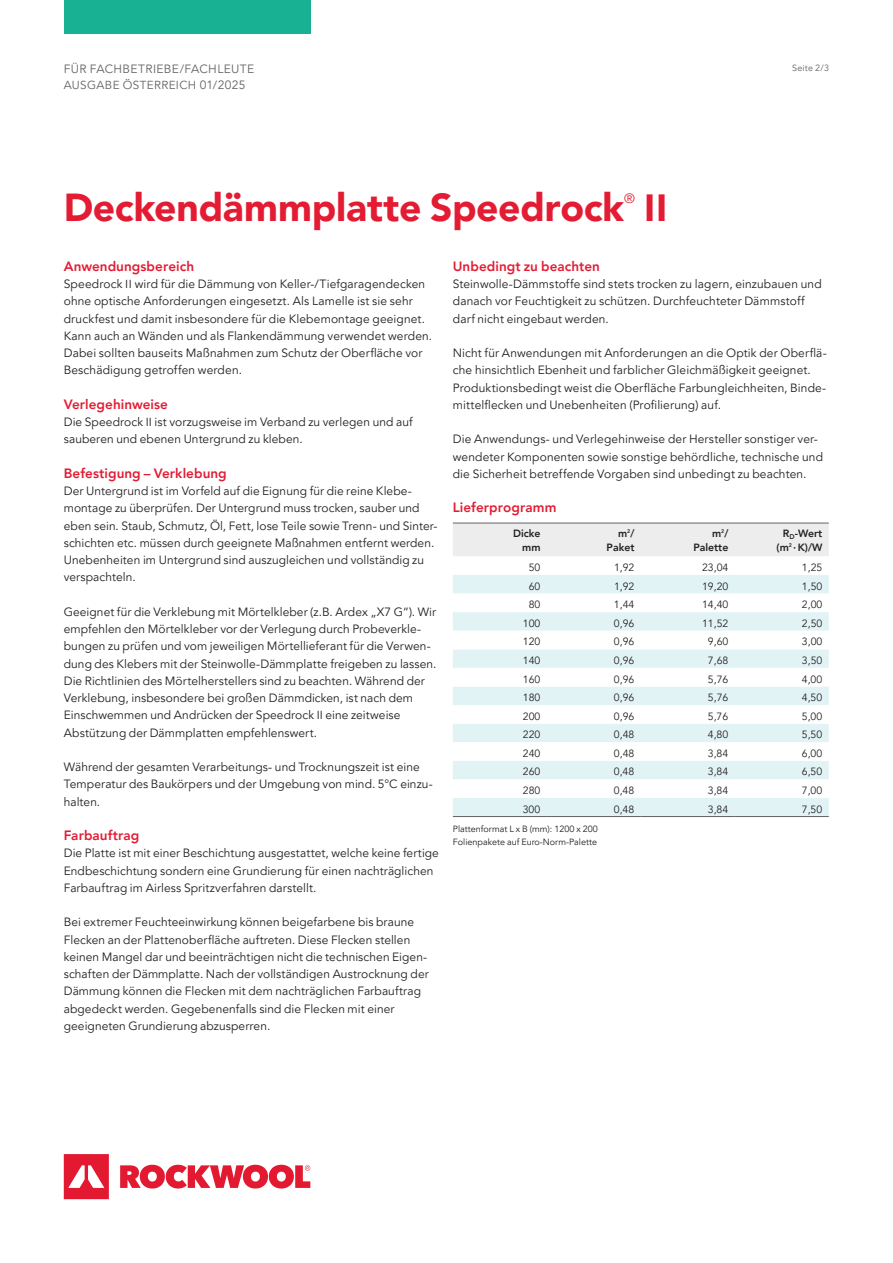
<style>
.page{position:relative;width:893px;height:1263px;background:#fff}
.page>*{position:absolute;margin:0;border:0;box-sizing:border-box;transform-origin:0 0}
.t1{font:900 39px "Avenir LT Pro";letter-spacing:-.005em;color:#e31c33}
.t2{font:900 37.8px "Avenir LT Pro";color:#e31c33}
.t3{font:800 13.5px "Avenir LT Pro";letter-spacing:.005em;color:#e31c33}
.t4{font:13.5px "Avenir LT Pro";color:#e31c33}
.t5{font:12px/17.2px "Avenir LT Pro";letter-spacing:.01em;color:#231f20}
.t6{font:12px "Avenir LT Pro";letter-spacing:.03em;color:#636366}
.t7{font:11.7px "Avenir LT Pro";letter-spacing:.03em;color:#636366}
.t8{font:10.5px "Avenir";color:#231f20}
.t9{font:800 10.5px/13.5px "Avenir LT Pro";color:#231f20;text-align:right}
.t10{font:9px/13.5px "Avenir LT Pro";color:#231f20}
.t11{font:9px "Avenir LT Pro";letter-spacing:.025em;color:#636366}
.s1{font-size:12px}
.s2{font-size:11.7px}
</style>
<div class="page">
<svg style="left:64px;top:1154px;width:246px;height:45px"></svg>
<div style="left:453px;top:524px;width:376px;height:32px;background:#ededee"></div>
<div style="left:453px;top:575px;width:376px;height:241px;background:#e2f3f6"></div>
<svg style="left:453px;top:593px;width:376px;height:205px"></svg>
<hr style="left:453px;top:523px;width:94px;height:1px;background:#636366">
<hr style="left:547px;top:523px;width:94px;height:1px;background:#636366">
<hr style="left:641px;top:523px;width:94px;height:1px;background:#636366">
<hr style="left:735px;top:523px;width:94px;height:1px;background:#636366">
<hr style="left:453px;top:816px;width:94px;height:1px;background:#636366">
<hr style="left:547px;top:816px;width:94px;height:1px;background:#636366">
<hr style="left:641px;top:816px;width:94px;height:1px;background:#636366">
<hr style="left:735px;top:816px;width:94px;height:1px;background:#636366">
<div style="left:64px;top:0;width:246px;height:34px;background:#18b193"></div>
<p class="t6" style="left:64px;top:62px;width:192px">FÜR FACHBETRIEBE/FACHLEUTE</p>
<p class="t7" style="left:64px;top:78px;width:183px">AUSGABE ÖSTERREICH <span class="s1">01/2025</span></p>
<p class="t11" style="left:792px;top:62px;width:39px">Seite 2/3</p>
<h1 class="t1" style="left:64px;top:184px;width:562px">Deckendämmplatte Speedrock</h1>
<p class="t4" style="left:624px;top:190px;width:12px">®</p>
<h2 class="t2" style="left:644px;top:185px;width:25px">II</h2>
<p class="t3" style="left:64px;top:258px;width:132px">Anwendungsbereich</p>
<p class="t5" style="left:64px;top:276px;width:370px">Speedrock <span class="s2">II</span> wird für die Dämmung von Keller-/Tiefgaragendecken ohne optische Anforderungen eingesetzt. Als Lamelle ist sie sehr druckfest und damit insbesondere für die Klebemontage geeignet.<br>Kann auch an Wänden und als Flankendämmung verwendet werden.<br>Dabei sollten bauseits Maßnahmen zum Schutz der Oberfläche vor Beschädigung getroffen werden.</p>
<p class="t3" style="left:64px;top:396px;width:106px">Verlegehinweise</p>
<p class="t5" style="left:64px;top:414px;width:350px">Die Speedrock <span class="s2">II</span> ist vorzugsweise im Verband zu verlegen und auf sauberen und ebenen Untergrund zu kleben.</p>
<p class="t3" style="left:64px;top:465px;width:164px">Befestigung – Verklebung</p>
<p class="t5" style="left:64px;top:483px;width:375px">Der Untergrund ist im Vorfeld auf die Eignung für die reine Klebe&shy;montage zu überprüfen. Der Untergrund muss trocken, sauber und eben sein. Staub, Schmutz, Öl, Fett, lose Teile sowie Trenn- und Sinter&shy;schichten etc. müssen durch geeignete Maßnahmen entfernt werden.<br>Unebenheiten im Untergrund sind auszugleichen und vollständig zu verspachteln.</p>
<p class="t5" style="left:64px;top:603px;width:374px">Geeignet für die Verklebung mit Mörtelkleber (z.B. Ardex „X7 G“). Wir empfehlen den Mörtelkleber vor der Verlegung durch Probeverkle&shy;bungen zu prüfen und vom jeweiligen Mörtellieferant für die Verwen&shy;dung des Klebers mit der Steinwolle-Dämmplatte freigeben zu lassen.<br>Die Richtlinien des Mörtelherstellers sind zu beachten. Während der Verklebung, insbesondere bei großen Dämmdicken, ist nach dem Einschwemmen und Andrücken der Speedrock <span class="s2">II</span> eine zeitweise Abstützung der Dämmplatten empfehlenswert.</p>
<p class="t5" style="left:64px;top:759px;width:370px">Während der gesamten Verarbeitungs- und Trocknungszeit ist eine<br>Temperatur des Baukörpers und der Umgebung von mind. 5°C einzu&shy;halten.</p>
<p class="t3" style="left:64px;top:827px;width:77px">Farbauftrag</p>
<p class="t5" style="left:64px;top:845px;width:377px">Die Platte ist mit einer Beschichtung ausgestattet, welche keine fertige<br>Endbeschichtung sondern eine Grundierung für einen nachträglichen<br>Farbauftrag im Airless Spritzverfahren darstellt.</p>
<p class="t5" style="left:64px;top:914px;width:366px">Bei extremer Feuchteeinwirkung können beigefarbene bis braune Flecken an der Plattenoberfläche auftreten. Diese Flecken stellen keinen Mangel dar und beeinträchtigen nicht die technischen Eigen&shy;schaften der Dämmplatte. Nach der vollständigen Austrocknung der Dämmung können die Flecken mit dem nachträglichen Farbauftrag abgedeckt werden. Gegebenenfalls sind die Flecken mit einer geeigneten Grundierung abzusperren.</p>
<p class="t3" style="left:453px;top:258px;width:149px">Unbedingt zu beachten</p>
<p class="t5" style="left:453px;top:276px;width:370px">Steinwolle-Dämmstoffe sind stets trocken zu lagern, einzubauen und danach vor Feuchtigkeit zu schützen. Durchfeuchteter Dämmstoff darf nicht eingebaut werden.</p>
<p class="t5" style="left:453px;top:345px;width:375px">Nicht für Anwendungen mit Anforderungen an die Optik der Oberflä&shy;che hinsichtlich Ebenheit und farblicher Gleichmäßigkeit geeignet.<br>Produktionsbedingt weist die Oberfläche Farbungleichheiten, Binde&shy;mittelflecken und Unebenheiten (Profilierung) auf.</p>
<p class="t5" style="left:453px;top:431px;width:372px">Die Anwendungs- und Verlegehinweise der Hersteller sonstiger ver&shy;wendeter Komponenten sowie sonstige behördliche, technische und die Sicherheit betreffende Vorgaben sind unbedingt zu beachten.</p>
<p class="t3" style="left:453px;top:500px;width:105px">Lieferprogramm</p>
<p class="t9" style="left:513px;top:527px;width:29px">Dicke mm</p>
<p class="t9" style="left:607px;top:527px;width:29px">m<sup>2</sup>/<br>Paket</p>
<p class="t9" style="left:693px;top:527px;width:37px">m<sup>2</sup>/<br>Palette</p>
<p class="t9" style="left:777px;top:527px;width:47px">R<sub>D</sub>-Wert (m<sup>2</sup> ·K)/W</p>
<p class="t8" style="left:529px;top:561px;width:13px">50</p>
<p class="t8" style="left:614px;top:561px;width:22px">1,92</p>
<p class="t8" style="left:702px;top:561px;width:28px">23,04</p>
<p class="t8" style="left:802px;top:561px;width:22px">1,25</p>
<p class="t8" style="left:529px;top:580px;width:13px">60</p>
<p class="t8" style="left:614px;top:580px;width:22px">1,92</p>
<p class="t8" style="left:702px;top:580px;width:28px">19,20</p>
<p class="t8" style="left:802px;top:580px;width:22px">1,50</p>
<p class="t8" style="left:529px;top:598px;width:13px">80</p>
<p class="t8" style="left:614px;top:598px;width:22px">1,44</p>
<p class="t8" style="left:702px;top:598px;width:28px">14,40</p>
<p class="t8" style="left:802px;top:598px;width:22px">2,00</p>
<p class="t8" style="left:523px;top:617px;width:19px">100</p>
<p class="t8" style="left:614px;top:617px;width:22px">0,96</p>
<p class="t8" style="left:702px;top:617px;width:28px">11,52</p>
<p class="t8" style="left:802px;top:617px;width:22px">2,50</p>
<p class="t8" style="left:523px;top:636px;width:19px">120</p>
<p class="t8" style="left:614px;top:636px;width:22px">0,96</p>
<p class="t8" style="left:708px;top:636px;width:22px">9,60</p>
<p class="t8" style="left:802px;top:636px;width:22px">3,00</p>
<p class="t8" style="left:523px;top:654px;width:19px">140</p>
<p class="t8" style="left:614px;top:654px;width:22px">0,96</p>
<p class="t8" style="left:708px;top:654px;width:22px">7,68</p>
<p class="t8" style="left:802px;top:654px;width:22px">3,50</p>
<p class="t8" style="left:523px;top:673px;width:19px">160</p>
<p class="t8" style="left:614px;top:673px;width:22px">0,96</p>
<p class="t8" style="left:708px;top:673px;width:22px">5,76</p>
<p class="t8" style="left:802px;top:673px;width:22px">4,00</p>
<p class="t8" style="left:523px;top:691px;width:19px">180</p>
<p class="t8" style="left:614px;top:691px;width:22px">0,96</p>
<p class="t8" style="left:708px;top:691px;width:22px">5,76</p>
<p class="t8" style="left:802px;top:691px;width:22px">4,50</p>
<p class="t8" style="left:523px;top:710px;width:19px">200</p>
<p class="t8" style="left:614px;top:710px;width:22px">0,96</p>
<p class="t8" style="left:708px;top:710px;width:22px">5,76</p>
<p class="t8" style="left:802px;top:710px;width:22px">5,00</p>
<p class="t8" style="left:523px;top:728px;width:19px">220</p>
<p class="t8" style="left:614px;top:728px;width:22px">0,48</p>
<p class="t8" style="left:708px;top:728px;width:22px">4,80</p>
<p class="t8" style="left:802px;top:728px;width:22px">5,50</p>
<p class="t8" style="left:523px;top:747px;width:19px">240</p>
<p class="t8" style="left:614px;top:747px;width:22px">0,48</p>
<p class="t8" style="left:708px;top:747px;width:22px">3,84</p>
<p class="t8" style="left:802px;top:747px;width:22px">6,00</p>
<p class="t8" style="left:523px;top:766px;width:19px">260</p>
<p class="t8" style="left:614px;top:766px;width:22px">0,48</p>
<p class="t8" style="left:708px;top:766px;width:22px">3,84</p>
<p class="t8" style="left:802px;top:766px;width:22px">6,50</p>
<p class="t8" style="left:523px;top:784px;width:19px">280</p>
<p class="t8" style="left:614px;top:784px;width:22px">0,48</p>
<p class="t8" style="left:708px;top:784px;width:22px">3,84</p>
<p class="t8" style="left:802px;top:784px;width:22px">7,00</p>
<p class="t8" style="left:523px;top:803px;width:19px">300</p>
<p class="t8" style="left:614px;top:803px;width:22px">0,48</p>
<p class="t8" style="left:708px;top:803px;width:22px">3,84</p>
<p class="t8" style="left:802px;top:803px;width:22px">7,50</p>
<p class="t10" style="left:453px;top:822px;width:146px">Plattenformat L x B (mm): 1200 x 200<br>Folienpakete auf Euro-Norm-Palette</p>
</div>
